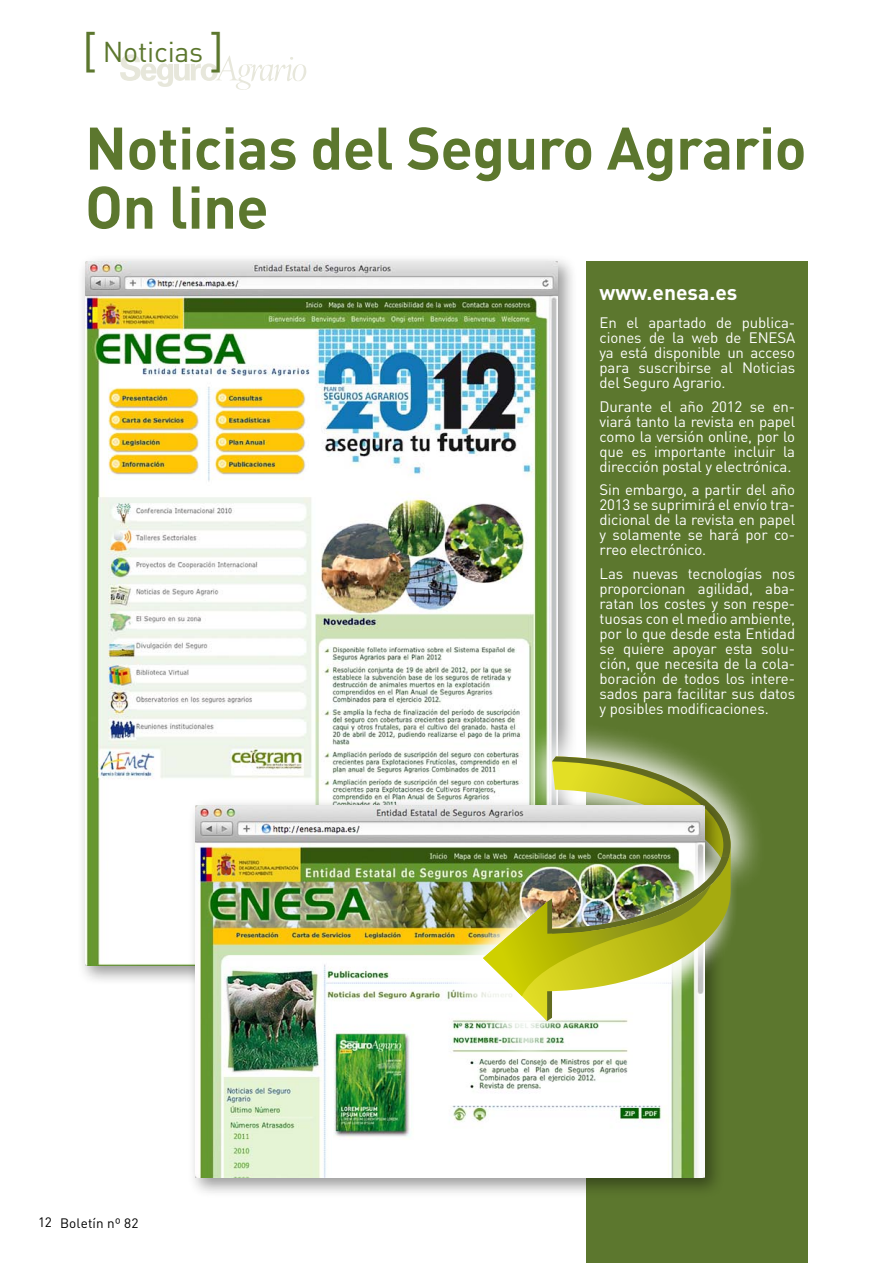
<style>
.page{position:relative;width:893px;height:1263px;background:#fff}
.page>*{position:absolute;margin:0;border:0;box-sizing:border-box;transform-origin:0 0}
.t1{font:700 59.1px/59.1px "DIN";letter-spacing:-.01em;color:#5c772e}
.t2{font:28.35px "DIN";letter-spacing:-.01em;color:#5c772e}
.t3{font:700 21px "DIN";color:#fff}
.t4{font:15px/15px "DIN";letter-spacing:-.01em;color:#fff;text-align:justify}
.t5{font:13.5px "DIN";letter-spacing:.01em;color:#000}
.s1{font-size:47.25px}
</style>
<div class="page">
<svg style="left:120px;top:54px;width:186px;height:36px"></svg>
<div style="left:587px;top:261px;width:221px;height:1002px;background:#5c772e"></div>
<div style="left:77px;top:253px;width:500px;height:733px;background:#000;opacity:.4"></div>
<img style="left:85px;top:261px;width:472px;height:705px">
<div style="left:517px;top:721px;width:249px;height:172px;background:#fff;opacity:.9"></div>
<div style="left:187px;top:797px;width:538px;height:400px;background:#000;opacity:.4"></div>
<img style="left:196px;top:806px;width:509px;height:371px">
<div style="left:438px;top:848px;width:301px;height:217px;background:#fff;opacity:.91"></div>
<img style="left:483px;top:756px;width:248px;height:265px">
<h2 class="t2" style="left:82px;top:34px;width:143px"><span class="s1">[</span> Noticias <span class="s1">]</span></h2>
<h1 class="t1" style="left:85px;top:116px;width:723px">Noticias del Seguro Agrario<br>On line</h1>
<p class="t5" style="left:38px;top:1214px;width:102px">12 Boletín nº 82</p>
<h3 class="t3" style="left:600px;top:279px;width:139px">www.enesa.es</h3>
<p class="t4" style="left:600px;top:315px;width:197px;text-align:left">En el apartado de publica&shy;ciones de la web de ENESA<br>ya está disponible un acceso para suscribirse al N oticias del Seguro Agrario.</p>
<p class="t4" style="left:600px;top:398px;width:197px">Durante el año 2012 se en&shy;viará tanto la revista en papel como la versión online, por lo que es importante incluir la dirección postal y electrónica.</p>
<p class="t4" style="left:600px;top:482px;width:197px">Sin embargo, a partir del año 2013 se suprimirá el envío tra&shy;dicional de la revista en papel y solamente se hará por co&shy;rreo electrónico.</p>
<p class="t4" style="left:600px;top:565px;width:197px">Las nuevas tecnologías nos proporcionan agilidad, aba&shy;ratan los costes y son respe&shy;tuosas con el medio ambiente, por lo que desde esta Entidad se quiere apoyar esta solu&shy;ción, que necesita de la cola&shy;boración de todos los intere&shy;sados para facilitar sus datos y posibles modificaciones.</p>
</div>
